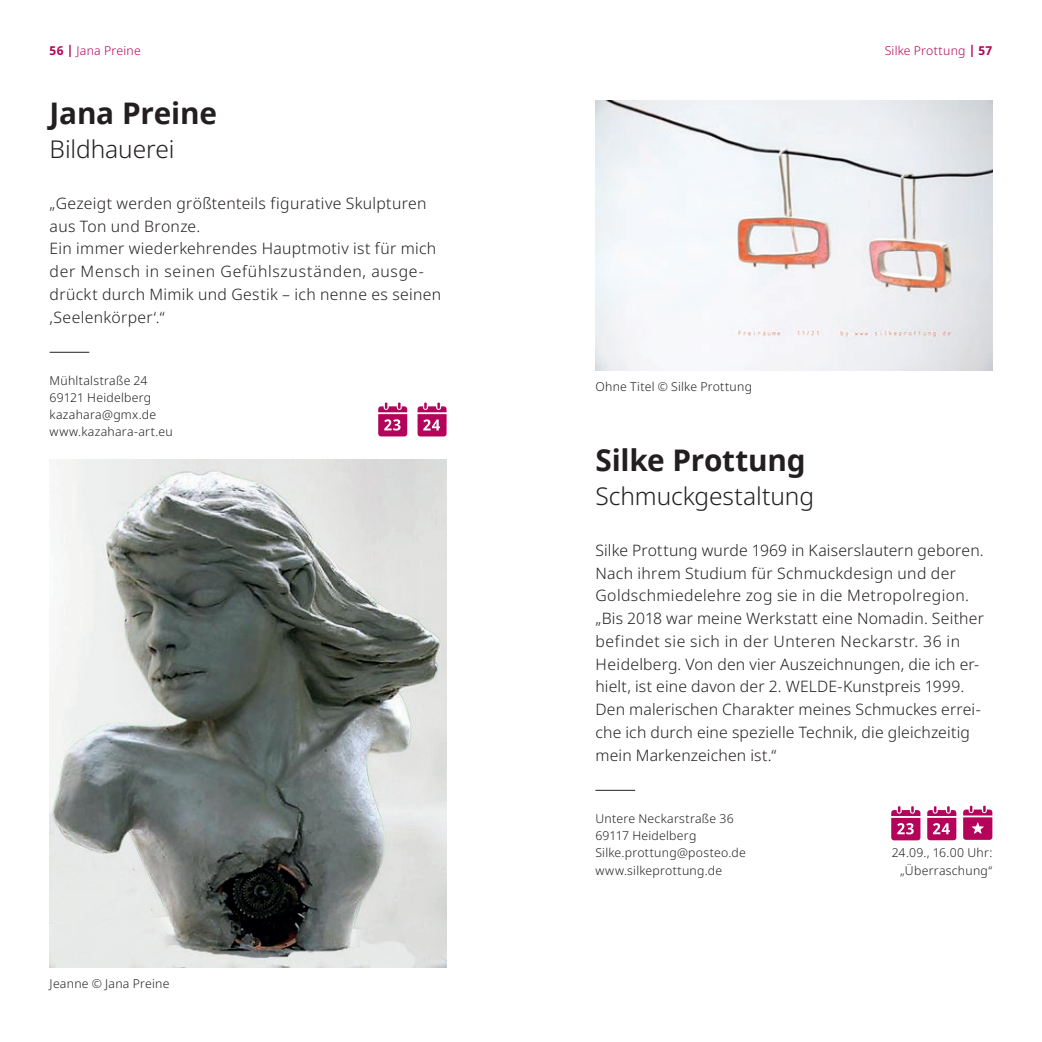
<style>
.page{position:relative;width:1042px;height:1042px;background:#fff}
.page>*{position:absolute;margin:0;border:0;box-sizing:border-box;transform-origin:0 0}
.t1{font:700 29.75px "Noto Sans";letter-spacing:-.01em;color:#231f20}
.t2{font:300 24.5px "Noto Sans";letter-spacing:-.005em;color:#231f20}
.t3{font:300 15.75px/22.8px "Noto Sans";letter-spacing:.02em;color:#231f20}
.t4{font:300 12.25px/17.2px "Noto Sans";letter-spacing:.02em;color:#231f20}
.t5{font:300 12.25px "Noto Sans";letter-spacing:.02em;color:#b5025b}
.s1{font-weight:700}
</style>
<div class="page">
<img style="left:50px;top:459px;width:396px;height:508px">
<hr style="left:50px;top:352px;width:39px;height:1px;background:#231f20">
<svg style="left:378px;top:402px;width:29px;height:34px"></svg>
<svg style="left:417px;top:402px;width:29px;height:34px"></svg>
<img style="left:595px;top:101px;width:397px;height:269px">
<hr style="left:595px;top:790px;width:40px;height:1px;background:#231f20">
<svg style="left:927px;top:806px;width:29px;height:34px"></svg>
<svg style="left:891px;top:806px;width:29px;height:34px"></svg>
<svg style="left:963px;top:805px;width:29px;height:35px"></svg>
<p class="t5" style="left:50px;top:44px;width:93px"><span class="s1">56 |</span> Jana Preine</p>
<h1 class="t1" style="left:50px;top:92px;width:169px">Jana Preine</h1>
<h2 class="t2" style="left:50px;top:135px;width:126px">Bildhauerei</h2>
<p class="t3" style="left:50px;top:192px;width:393px">„Gezeigt werden größtenteils figurative Skulpturen aus Ton und Bronze.<br>Ein immer wiederkehrendes Hauptmotiv ist für mich der Mensch in seinen Gefühlszuständen, ausge&shy;drückt durch Mimik und Gestik – ich nenne es seinen ,Seelenkörper‘.“</p>
<p class="t4" style="left:50px;top:372px;width:125px">Mühltalstraße 24<br>69121 Heidelberg kazahara@gmx.de www.kazahara-art.eu</p>
<p class="t4" style="left:50px;top:975px;width:121px">Jeanne © Jana Preine</p>
<p class="t4" style="left:595px;top:378px;width:158px">Ohne Titel © Silke Prottung</p>
<p class="t5" style="left:885px;top:44px;width:109px">Silke Prottung <span class="s1">| 57</span></p>
<h1 class="t1" style="left:595px;top:439px;width:212px">Silke Prottung</h1>
<h2 class="t2" style="left:595px;top:482px;width:220px">Schmuckgestaltung</h2>
<p class="t3" style="left:595px;top:539px;width:390px">Silke Prottung wurde 1969 in Kaiserslautern geboren.<br>Nach ihrem Studium für Schmuckdesign und der Goldschmiedelehre zog sie in die Metropolregion. „Bis 2018 war meine Werkstatt eine Nomadin. Seither befindet sie sich in der Unteren Neckarstr. 36 in Heidelberg. Von den vier Auszeichnungen, die ich er&shy;hielt, ist eine davon der 2. WELDE-Kunstpreis 1999.<br>Den malerischen Charakter meines Schmuckes errei&shy;che ich durch eine spezielle Technik, die gleichzeitig mein Markenzeichen ist.“</p>
<p class="t4" style="left:595px;top:810px;width:152px">Untere Neckarstraße 36<br>69117 Heidelberg<br>Silke.prottung@posteo.de www.silkeprottung.de</p>
<p class="t4" style="left:891px;top:844px;width:102px;text-align:right">24.09., 16.00 Uhr: „Überraschung“</p>
</div>
